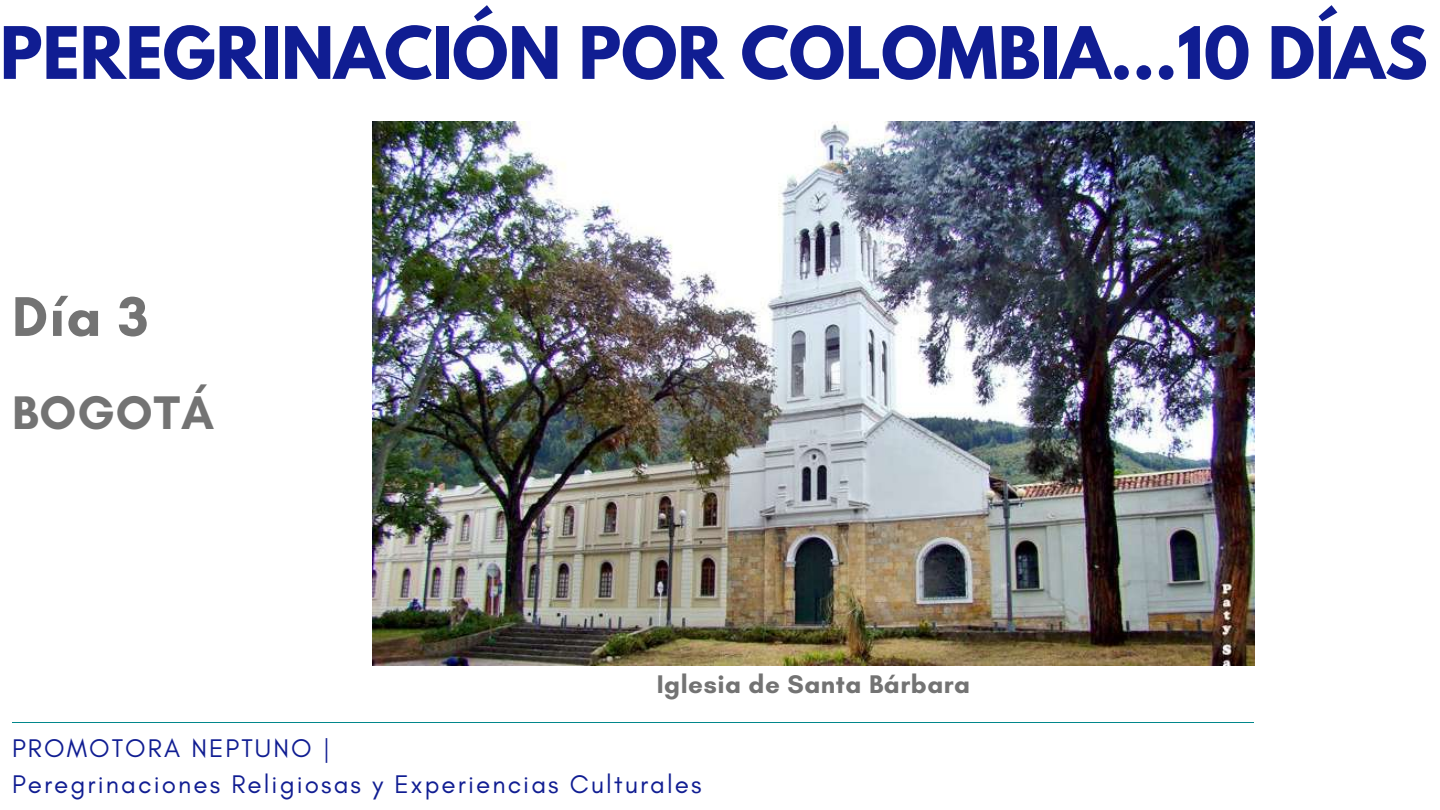
<style>
.page{position:relative;width:1440px;height:810px;background:#fff}
.page>*{position:absolute;margin:0;border:0;box-sizing:border-box;transform-origin:0 0}
.t1{font:700 64px "League Spartan";color:#101d92}
.t2{font:700 57px "Glacial Indifference";color:#737373}
.t3{font:700 48px "Glacial Indifference";letter-spacing:.02em;color:#737373}
.t4{font:26px/35.8px "Glacial Indifference";letter-spacing:.08em;color:#101d92}
.t5{font:700 26px "Glacial Indifference";letter-spacing:.02em;color:#737373}
</style>
<div class="page">
<hr style="left:12px;top:722px;width:1242px;height:1px;background:#01878b">
<img style="left:373px;top:122px;width:881px;height:543px">
<h1 class="t1" style="left:0;top:21px;width:1429px">PEREGRINACIÓN POR COLOMBIA...10 DÍAS</h1>
<h2 class="t2" style="left:12px;top:282px;width:138px">Día 3</h2>
<h3 class="t3" style="left:12px;top:384px;width:204px">BOGOTÁ</h3>
<p class="t5" style="left:657px;top:668px;width:315px">Iglesia de Santa Bárbara</p>
<p class="t4" style="left:12px;top:730px;width:691px">PROMOTORA NEPTUNO |<br>Peregrinaciones Religiosas y Experiencias Culturales</p>
</div>
